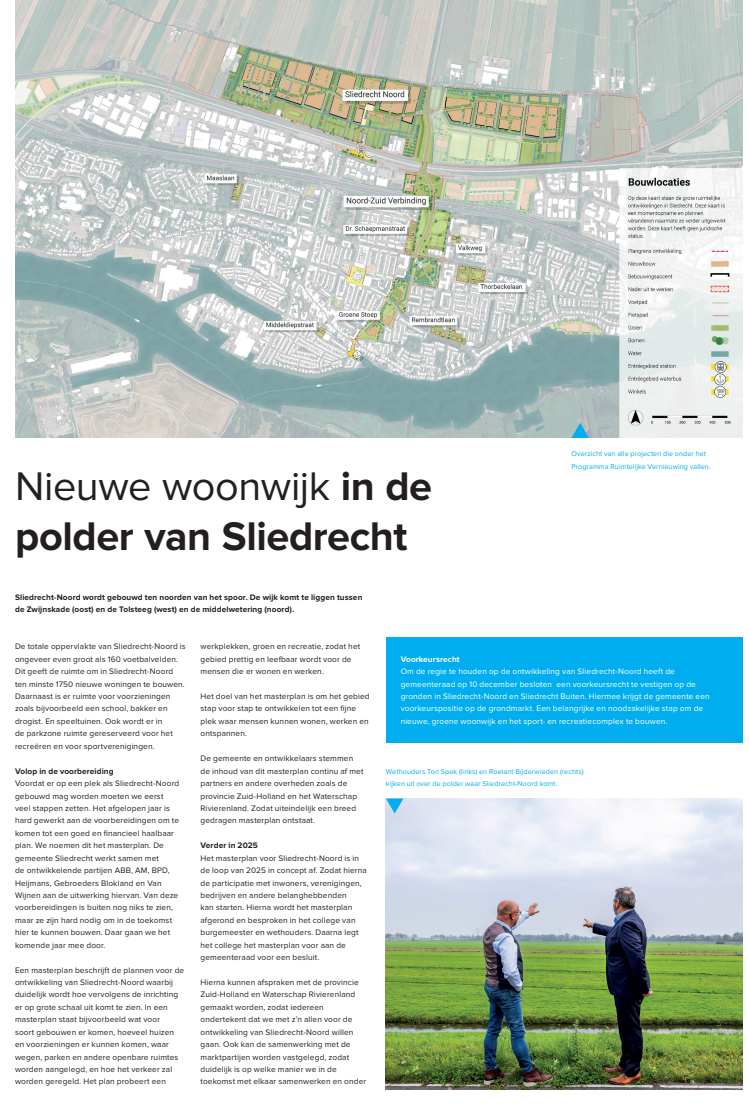
<style>
.page{position:relative;width:749px;height:1106px;background:#fff}
.page>*{position:absolute;margin:0;border:0;box-sizing:border-box;transform-origin:0 0}
.t1{font:700 41.4px/49.7px "Proxima Nova";letter-spacing:-.01em;color:#231f20}
.t2{font:8.3px/12.4px "Proxima Nova";letter-spacing:.015em;color:#231f20}
.t3{font:8.3px/12.4px "Proxima Nova";letter-spacing:.015em;color:#fff}
.t4{font:700 8.3px/12.4px "Proxima Nova";letter-spacing:.015em;color:#231f20}
.t5{font:700 8.3px "Proxima Nova";letter-spacing:.01em;color:#fff}
.t6{font:7.2px/12.4px "Proxima Nova";letter-spacing:.01em;color:#00aeef}
.s1{font-weight:400}
</style>
<div class="page">
<div style="left:386px;top:637px;width:356px;height:105px;background:#00aeef"></div>
<img style="left:15px;top:0;width:727px;height:438px">
<img style="left:386px;top:798px;width:356px;height:291px">
<svg style="left:386px;top:798px;width:17px;height:15px"></svg>
<svg style="left:571px;top:423px;width:17px;height:15px"></svg>
<h1 class="t1" style="left:15px;top:462px;width:418px"><span class="s1">Nieuwe woonwijk</span> in de polder van Sliedrecht</h1>
<p class="t4" style="left:15px;top:591px;width:349px">Sliedrecht-Noord wordt gebouwd ten noorden van het spoor. De wijk komt te liggen tussen de Zwijnskade (oost) en de Tolsteeg (west) en de middelwetering (noord).</p>
<p class="t6" style="left:571px;top:447px;width:141px">Overzicht van alle projecten die onder het<br>Programma Ruimtelijke Vernieuwing vallen.</p>
<p class="t2" style="left:15px;top:640px;width:172px">De totale oppervlakte van Sliedrecht-Noord is ongeveer even groot als 160 voetbalvelden.<br>Dit geeft de ruimte om in Sliedrecht-Noord ten minste 1750 nieuwe woningen te bouwen.<br>Daarnaast is er ruimte voor voorzieningen zoals bijvoorbeeld een school, bakker en drogist. En speeltuinen. Ook wordt er in<br>de parkzone ruimte gereserveerd voor het recreëren en voor sportverenigingen.</p>
<p class="t4" style="left:15px;top:765px;width:100px">Volop in de voorbereiding</p>
<p class="t2" style="left:15px;top:777px;width:166px">Voordat er op een plek als Sliedrecht-Noord gebouwd mag worden moeten we eerst veel stappen zetten. Het afgelopen jaar is hard gewerkt aan de voorbereidingen om te komen tot een goed en financieel haalbaar plan. We noemen dit het masterplan. De gemeente Sliedrecht werkt samen met<br>de ontwikkelende partijen ABB, AM, BPD, Heijmans, Gebroeders Blokland en Van Wijnen aan de uitwerking hiervan. Van deze voorbereidingen is buiten nog niks te zien, maar ze zijn hard nodig om in de toekomst hier te kunnen bouwen. Daar gaan we het komende jaar mee door.</p>
<p class="t2" style="left:15px;top:963px;width:171px">Een masterplan beschrijft de plannen voor de ontwikkeling van Sliedrecht-Noord waarbij duidelijk wordt hoe vervolgens de inrichting er op grote schaal uit komt te zien. In een masterplan staat bijvoorbeeld wat voor<br>soort gebouwen er komen, hoeveel huizen en voorzieningen er kunnen komen, waar wegen, parken en andere openbare ruimtes worden aangelegd, en hoe het verkeer zal worden geregeld. Het plan probeert een</p>
<p class="t2" style="left:200px;top:640px;width:161px">werkplekken, groen en recreatie, zodat het gebied prettig en leefbaar wordt voor de mensen die er wonen en werken.</p>
<p class="t2" style="left:200px;top:690px;width:171px">Het doel van het masterplan is om het gebied stap voor stap te ontwikkelen tot een fijne plek waar mensen kunnen wonen, werken en ontspannen.</p>
<p class="t2" style="left:200px;top:752px;width:164px">De gemeente en ontwikkelaars stemmen de inhoud van dit masterplan continu af met partners en andere overheden zoals de provincie Zuid-Holland en het Waterschap Rivierenland. Zodat uiteindelijk een breed gedragen masterplan ontstaat.</p>
<p class="t4" style="left:200px;top:839px;width:59px">Verder in 2025</p>
<p class="t2" style="left:200px;top:851px;width:168px">Het masterplan voor Sliedrecht-Noord is in de loop van 2025 in concept af. Zodat hierna de participatie met inwoners, verenigingen, bedrijven en andere belanghebbenden<br>kan starten. Hierna wordt het masterplan afgerond en besproken in het college van burgemeester en wethouders. Daarna legt het college het masterplan voor aan de gemeenteraad voor een besluit.</p>
<p class="t2" style="left:200px;top:976px;width:167px">Hierna kunnen afspraken met de provincie Zuid-Holland en Waterschap Rivierenland gemaakt worden, zodat iedereen ondertekent dat we met z’n allen voor de ontwikkeling van Sliedrecht-Noord willen gaan. Ook kan de samenwerking met de marktpartijen worden vastgelegd, zodat duidelijk is op welke manier we in de toekomst met elkaar samenwerken en onder</p>
<p class="t5" style="left:400px;top:654px;width:61px">Voorkeursrecht</p>
<p class="t3" style="left:400px;top:665px;width:310px">Om de regie te houden op de ontwikkeling van Sliedrecht-Noord heeft de gemeenteraad op 10 december besloten een voorkeursrecht te vestigen op de gronden in Sliedrecht-Noord en Sliedrecht Buiten. Hiermee krijgt de gemeente een voorkeurspositie op de grondmarkt. Een belangrijke en noodzakelijke stap om de nieuwe, groene woonwijk en het sport- en recreatiecomplex te bouwen.</p>
<p class="t6" style="left:386px;top:765px;width:199px">Wethouders Ton Spek (links) en Roelant Bijderwieden (rechts) kijken uit over de polder waar Sliedrecht-Noord komt.</p>
</div>
